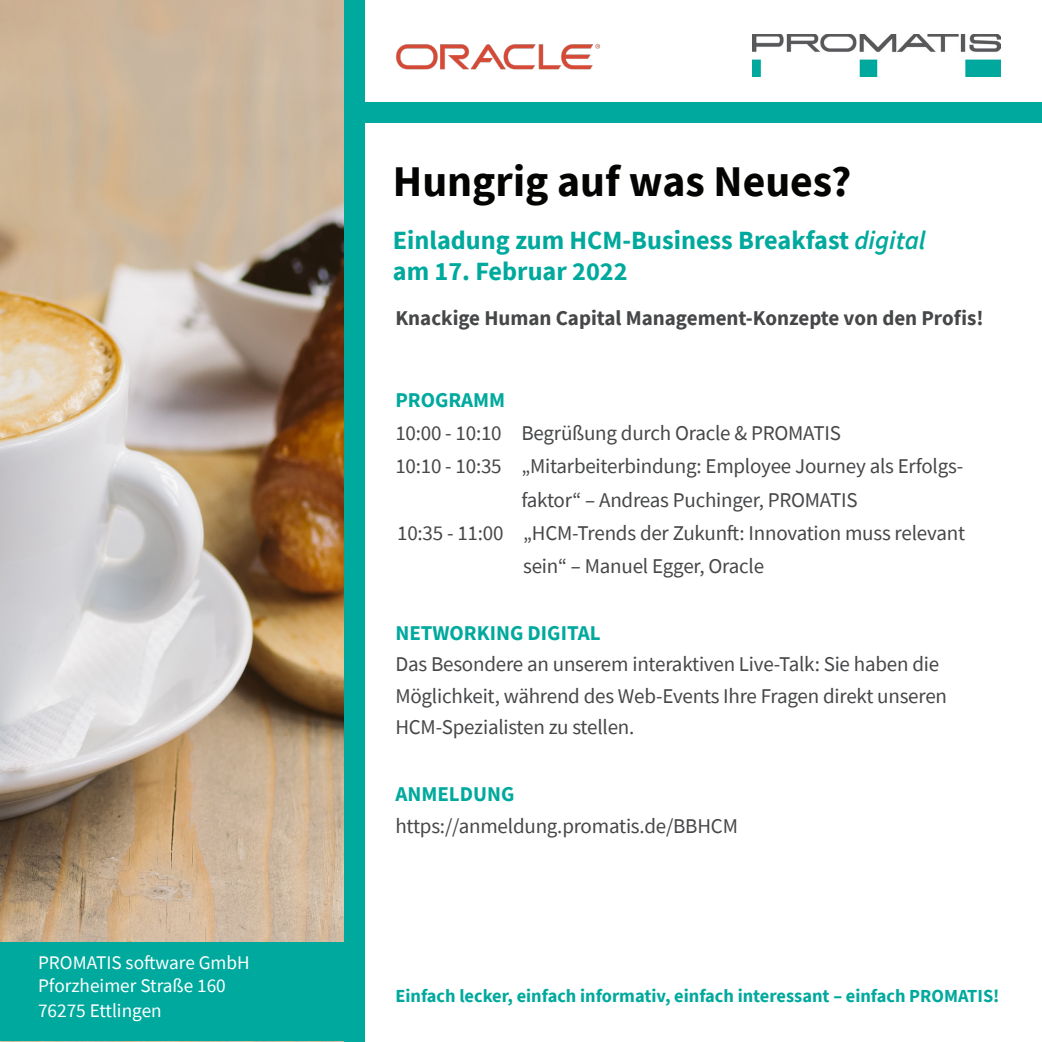
<style>
.page{position:relative;width:1042px;height:1042px;background:#fff}
.page>*{position:absolute;margin:0;border:0;box-sizing:border-box;transform-origin:0 0}
.t1{font:700 43.75px "Source Sans Pro";color:#040503}
.t2{font:700 26.25px/31.5px "Source Sans Pro";color:#00a99d}
.t3{font:21px/33.2px "Source Sans Pro";letter-spacing:-.01em;color:#464749}
.t4{font:700 21px "Source Sans Pro";color:#464749}
.t5{font:700 21px "Source Sans Pro";color:#00a99d}
.t6{font:19.25px "Source Sans Pro";color:#fff}
.t7{font:700 18.38px "Source Sans Pro";color:#00a99d}
.s1{font-weight:600;font-style:italic}
</style>
<div class="page">
<div style="left:0;top:103px;width:1042px;height:20px;background:#00a99d"></div>
<img style="left:752px;top:34px;width:248px;height:43px">
<img style="left:0;top:0;width:344px;height:1042px">
<div style="left:344px;top:0;width:20px;height:1042px;background:#00a99d"></div>
<div style="left:0;top:942px;width:352px;height:99px;background:#00a99d"></div>
<img style="left:396px;top:43px;width:205px;height:27px">
<p class="t6" style="left:38px;top:950px;width:213px">PROMATIS software GmbH</p>
<p class="t6" style="left:38px;top:973px;width:189px">Pforzheimer Straße 160</p>
<p class="t6" style="left:38px;top:998px;width:125px">76275 Ettlingen</p>
<p class="t1" style="left:393px;top:152px;width:460px">Hungrig auf was Neues?</p>
<p class="t2" style="left:393px;top:224px;width:534px">Einladung zum HCM-Business Breakfast <span class="s1">digital </span>am 17. Februar 2022</p>
<p class="t4" style="left:395px;top:304px;width:589px">Knackige Human Capital Management-Konzepte von den Profis!</p>
<p class="t5" style="left:395px;top:386px;width:111px">PROGRAMM</p>
<p class="t3" style="left:395px;top:416px;width:447px">10:00 - 10:10 Begrüßung durch Oracle &amp; PROMATIS</p>
<p class="t3" style="left:521px;top:450px;width:443px;text-indent:-126px">10:10 - 10:35 „Mitarbeiterbindung: Employee Journey als Erfolgs&shy;faktor“ – Andreas Puchinger, PROMATIS</p>
<p class="t3" style="left:523px;top:516px;width:443px;text-indent:-126px">10:35 - 11:00 „HCM-Trends der Zukunft: Innovation muss relevant sein“ – Manuel Egger, Oracle</p>
<p class="t5" style="left:395px;top:618px;width:207px">NETWORKING DIGITAL</p>
<p class="t3" style="left:395px;top:648px;width:553px;line-height:31.5px">Das Besondere an unserem interaktiven Live-Talk: Sie haben die<br>Möglichkeit, während des Web-Events Ihre Fragen direkt unseren<br>HCM-Spezialisten zu stellen.</p>
<p class="t5" style="left:395px;top:780px;width:121px">ANMELDUNG</p>
<p class="t3" style="left:395px;top:809px;width:344px">https://anmeldung.promatis.de/BBHCM</p>
<p class="t7" style="left:395px;top:983px;width:605px">Einfach lecker, einfach informativ, einfach interessant – einfach PROMATIS!</p>
</div>
